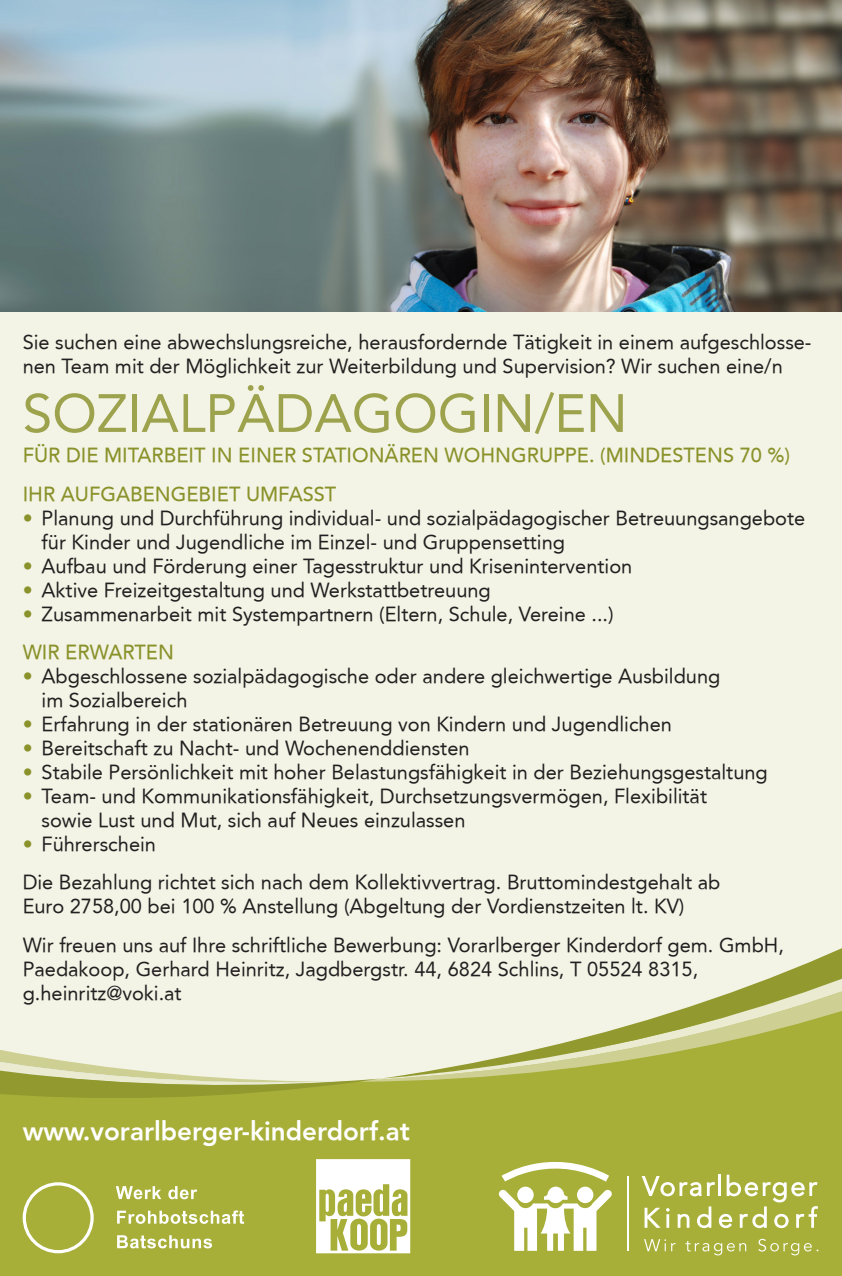
<style>
.page{position:relative;width:842px;height:1276px;background:#fff}
.page>*{position:absolute;margin:0;border:0;box-sizing:border-box;transform-origin:0 0}
.t1{font:53.4px "Avenir";color:#9da24d}
.t2{font:800 26px "Avenir";color:#fff}
.t3{font:20px/24px "Avenir";color:#231f20}
.t4{font:500 20px/38.4px "Avenir";color:#8a922b}
.s1{color:#8a922b}
.s2{font-weight:500;color:#8a922b}
</style>
<div class="page">
<div style="left:0;top:0;width:842px;height:1191px;background:#f4f4e6"></div>
<div style="left:0;top:1081px;width:842px;height:195px;background:#a7af38"></div>
<svg style="left:0;top:1050px;width:381px;height:55px"></svg>
<svg style="left:385px;top:948px;width:457px;height:130px"></svg>
<svg style="left:642px;top:1174px;width:176px;height:54px;background:#bac063"></svg>
<svg style="left:644px;top:1239px;width:32px;height:12px"></svg>
<svg style="left:685px;top:1241px;width:61px;height:14px"></svg>
<svg style="left:758px;top:1238px;width:60px;height:17px"></svg>
<hr style="left:628px;top:1176px;width:1px;height:74px;background:#fff">
<svg style="left:499px;top:1159px;width:113px;height:91px"></svg>
<img style="left:0;top:0;width:842px;height:312px">
<svg style="left:316px;top:1159px;width:94px;height:94px"></svg>
<svg style="left:116px;top:1186px;width:45px;height:13px"></svg>
<svg style="left:168px;top:1186px;width:29px;height:13px"></svg>
<svg style="left:117px;top:1210px;width:127px;height:13px"></svg>
<svg style="left:117px;top:1235px;width:95px;height:13px"></svg>
<svg style="left:23px;top:1182px;width:71px;height:71px;background:#b2b952"></svg>
<p class="t3" style="left:23px;top:330px;width:790px">Sie suchen eine abwechslungsreiche, herausfordernde Tätigkeit in einem aufgeschlosse&shy;nen Team mit der Möglichkeit zur Weiterbildung und Supervision? Wir suchen eine/n</p>
<h1 class="t1" style="left:23px;top:382px;width:606px">SOZIALPÄDAGOGIN/EN</h1>
<p class="t4" style="left:23px;top:437px;width:769px">FÜR DIE MITARBEIT IN EINER STATIONÄREN WOHNGRUPPE. (MINDESTENS 70 %)<br>IHR AUFGABENGEBIET UMFASST</p>
<p class="t3" style="left:42px;top:506px;width:765px;text-indent:-19px"><span class="s1">•</span> Planung und Durchführung individual- und sozialpädagogischer Betreuungsangebote für Kinder und Jugendliche im Einzel- und Gruppensetting</p>
<p class="t3" style="left:23px;top:554px;width:611px"><span class="s1">•</span> Aufbau und Förderung einer Tagesstruktur und Krisenintervention</p>
<p class="t3" style="left:23px;top:578px;width:470px"><span class="s1">•</span> Aktive Freizeitgestaltung und Werkstattbetreuung</p>
<p class="t3" style="left:23px;top:595px;width:593px;line-height:38.2px"><span class="s1">•</span> Zusammenarbeit mit Systempartnern (Eltern, Schule, Vereine ...)<br><span class="s2">WIR ERWARTEN</span></p>
<p class="t3" style="left:42px;top:664px;width:680px;text-indent:-19px"><span class="s1">•</span> Abgeschlossene sozialpädagogische oder andere gleichwertige Ausbildung im Sozialbereich</p>
<p class="t3" style="left:23px;top:712px;width:651px"><span class="s1">•</span> Erfahrung in der stationären Betreuung von Kindern und Jugendlichen</p>
<p class="t3" style="left:23px;top:736px;width:448px"><span class="s1">•</span> Bereitschaft zu Nacht- und Wochenenddiensten</p>
<p class="t3" style="left:23px;top:760px;width:747px"><span class="s1">•</span> Stabile Persönlichkeit mit hoher Belastungsfähigkeit in der Beziehungsgestaltung</p>
<p class="t3" style="left:42px;top:784px;width:667px;text-indent:-19px"><span class="s1">•</span> Team- und Kommunikationsfähigkeit, Durchsetzungsvermögen, Flexibilität sowie Lust und Mut, sich auf Neues einzulassen</p>
<p class="t3" style="left:23px;top:825px;width:699px;line-height:38.2px"><span class="s1">•</span> Führerschein<br>Die Bezahlung richtet sich nach dem Kollektivvertrag. Bruttomindestgehalt ab</p>
<p class="t3" style="left:23px;top:887px;width:763px;line-height:38.2px">Euro 2758,00 bei 100 % Anstellung (Abgeltung der Vordienstzeiten lt. KV)<br>Wir freuen uns auf Ihre schriftliche Bewerbung: Vorarlberger Kinderdorf gem. GmbH,</p>
<p class="t3" style="left:23px;top:956px;width:677px">Paedakoop, Gerhard Heinritz, Jagdbergstr. 44, 6824 Schlins, T 05524 8315, g.heinritz@voki.at</p>
<h2 class="t2" style="left:23px;top:1115px;width:389px">www.vorarlberger-kinderdorf.at</h2>
</div>
